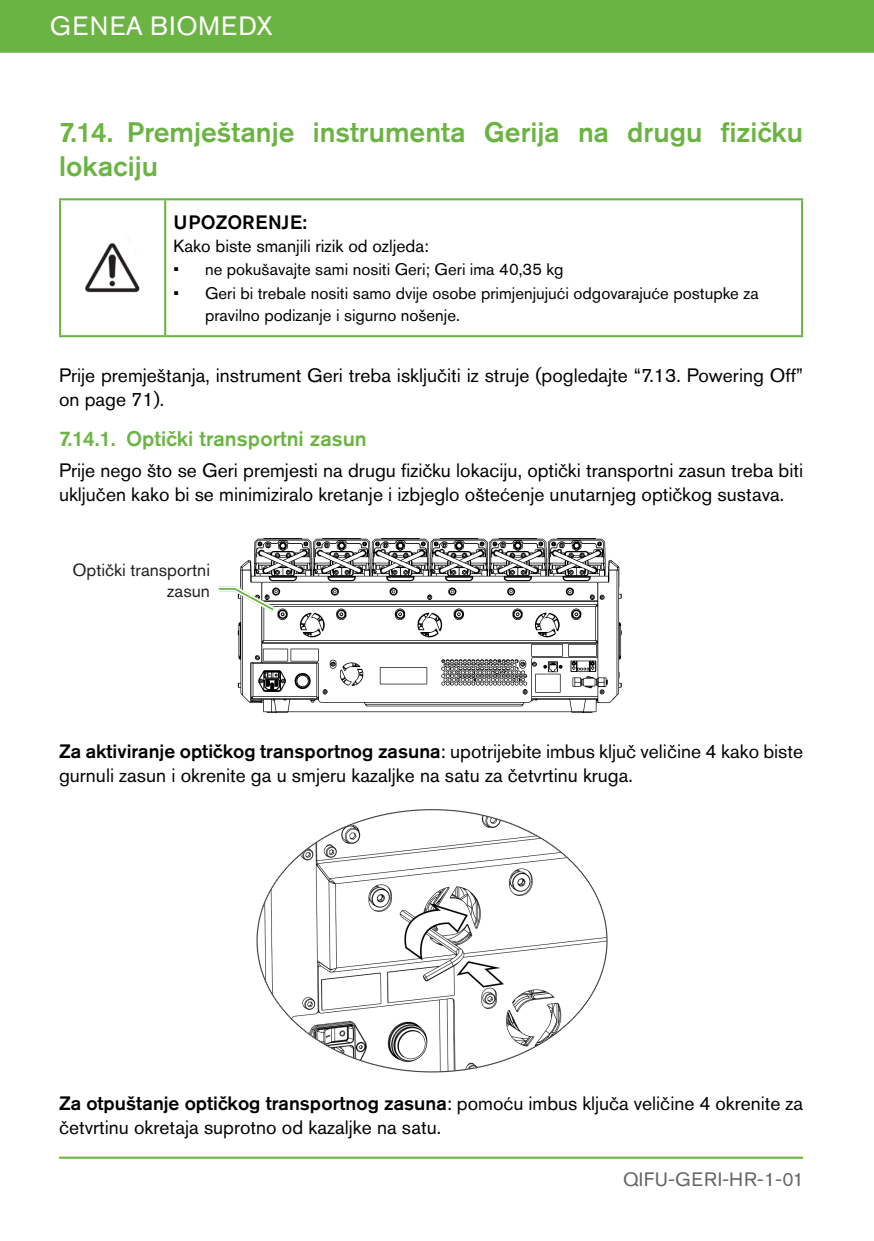
<style>
.page{position:relative;width:874px;height:1241px;background:#fff}
.page>*{position:absolute;margin:0;border:0;box-sizing:border-box;transform-origin:0 0}
.t1{font:500 28px/33.6px "Akzidenz Grotesk Pro";color:#6bb444}
.t2{font:26.25px "Akzidenz Grotesk Pro";letter-spacing:.05em;color:#fff}
.t3{font:500 21px "Akzidenz Grotesk Pro";color:#6bb444}
.NORMAL_LAST_LINE{font:19.25px/23.6px "Akzidenz Grotesk Pro";color:#000}
.t4{font:19.25px "Akzidenz Grotesk Pro";letter-spacing:.04em;color:#666}
.WARNING_TABLE_BOLD{font:500 19.25px "Akzidenz Grotesk Pro";letter-spacing:.02em;color:#000}
.TABLE_TEXT{font:17.5px "Akzidenz Grotesk Pro";color:#000}
.CALLOUT_TEXT{font:17.5px/21px "Akzidenz Grotesk Pro";color:#231f20;text-align:right}
.t5{font:16.62px/21px "Akzidenz Grotesk Pro";color:#000}
.s1{font-family:"Akzidenz Grotesk Std"}
.s2{font-weight:500}
</style>
<div class="page">
<div style="left:0;top:0;width:873px;height:53px;background:#6bb444"></div>
<hr style="left:59px;top:1156px;width:743px;height:2px;background:#6bb444">
<hr style="left:59px;top:198px;width:106px;height:2px;background:#6bb444">
<hr style="left:59px;top:200px;width:2px;height:135px;background:#6bb444">
<hr style="left:165px;top:198px;width:637px;height:2px;background:#6bb444">
<hr style="left:800px;top:200px;width:2px;height:135px;background:#6bb444">
<hr style="left:59px;top:335px;width:106px;height:2px;background:#6bb444">
<hr style="left:165px;top:335px;width:637px;height:2px;background:#6bb444">
<hr style="left:164px;top:200px;width:2px;height:135px;background:#6bb444">
<img style="left:85px;top:243px;width:55px;height:50px">
<img style="left:237px;top:538px;width:385px;height:175px">
<svg style="left:218px;top:583px;width:62px;height:33px"></svg>
<svg style="left:256px;top:809px;width:351px;height:263px"></svg>
<h2 class="t2" style="left:50px;top:9px;width:224px">GENEA BIOMEDX</h2>
<p class="t1" style="left:59px;top:115px;width:745px"><span class="s1">7.14.</span> Premještanje instrumenta Gerija na drugu fizičku lokaciju</p>
<p class="WARNING_TABLE_BOLD" style="left:173px;top:210px;width:135px">UPOZORENJE:</p>
<p class="TABLE_TEXT" style="left:173px;top:235px;width:257px">Kako biste smanjili rizik od ozljeda:</p>
<p class="t5" style="left:173px;top:258px;width:391px">• ne pokušavajte sami nositi Geri; Geri ima 40,35 kg</p>
<p class="t5" style="left:205px;top:283px;width:555px;text-indent:-32px">• Geri bi trebale nositi samo dvije osobe primjenjujući odgovarajuće postupke za pravilno podizanje i sigurno nošenje.</p>
<p class="NORMAL_LAST_LINE" style="left:59px;top:363px;width:745px">Prije premještanja, instrument Geri treba isključiti iz struje (pogledajte “7.13. Powering Off” on page 71).</p>
<p class="t3" style="left:59px;top:425px;width:309px"><span class="s1">7.14.1.</span> Optički transportni zasun</p>
<p class="NORMAL_LAST_LINE" style="left:59px;top:458px;width:745px">Prije nego što se Geri premjesti na drugu fizičku lokaciju, optički transportni zasun treba biti uključen kako bi se minimiziralo kretanje i izbjeglo oštećenje unutarnjeg optičkog sustava.</p>
<p class="CALLOUT_TEXT" style="left:72px;top:559px;width:139px">Optički transportni zasun</p>
<p class="NORMAL_LAST_LINE" style="left:59px;top:739px;width:745px"><span class="s2">Za aktiviranje optičkog transportnog zasuna</span>: upotrijebite imbus ključ veličine 4 kako biste gurnuli zasun i okrenite ga u smjeru kazaljke na satu za četvrtinu kruga.</p>
<p class="NORMAL_LAST_LINE" style="left:59px;top:1091px;width:745px"><span class="s2">Za otpuštanje optičkog transportnog zasuna</span>: pomoću imbus ključa veličine 4 okrenite za četvrtinu okretaja suprotno od kazaljke na satu.</p>
<p class="t4" style="left:622px;top:1166px;width:182px">QIFU-GERI-HR-1-01</p>
</div>
